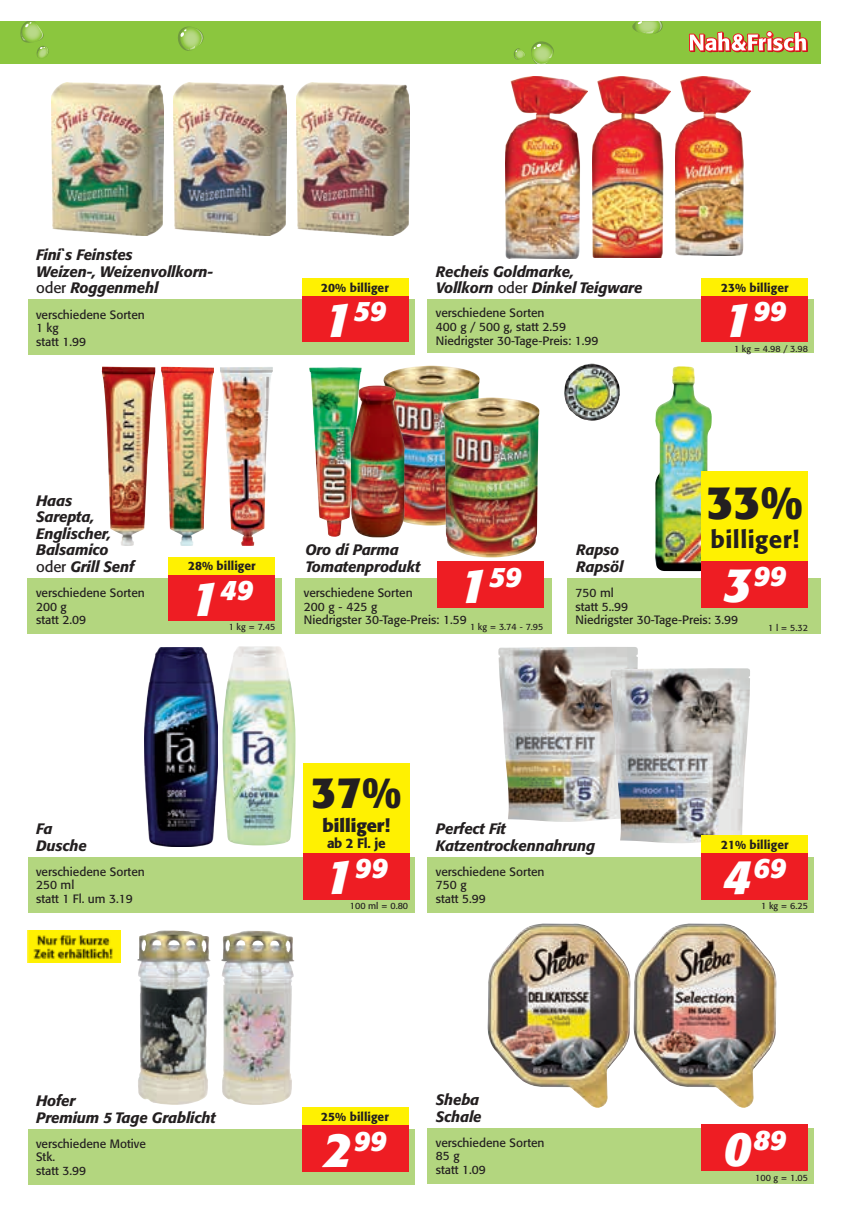
<style>
.page{position:relative;width:842px;height:1212px;background:#fff}
.page>*{position:absolute;margin:0;border:0;box-sizing:border-box;transform-origin:0 0}
.t1{font:700 46.5px "Formata Std";color:#231f20}
.t2{font:700 43.5px "Formata Std";color:#231f20}
.t3{font:italic 700 28.05px "Formata Std";letter-spacing:.005em;color:#fff}
.t4{font:500 24px "Formata Std";letter-spacing:.02em;color:#231f20}
.t5{font:700 18px "Formata Std";color:#231f20}
.t6{font:italic 500 15px/16.5px "Formata Std";letter-spacing:-.01em;color:#231f20}
.t7{font:500 13.5px "Formata Std";color:#231f20}
.t8{font:12px/13.5px "Formata Std";color:#231f20}
.t9{font:500 12px "Formata Std";color:#231f20}
.t10{font:9px "Formata Std";color:#231f20}
.s1{font-weight:400;font-style:normal}
.s2{font-size:48px}
</style>
<div class="page">
<div style="left:0;top:21px;width:821px;height:43px;background:#8bc63e"></div>
<svg style="left:20px;top:21px;width:29px;height:37px"></svg>
<svg style="left:632px;top:21px;width:31px;height:13px"></svg>
<svg style="left:531px;top:41px;width:23px;height:23px"></svg>
<svg style="left:514px;top:48px;width:11px;height:12px"></svg>
<svg style="left:178px;top:27px;width:26px;height:24px"></svg>
<svg style="left:689px;top:31px;width:119px;height:21px"></svg>
<div style="left:28px;top:1129px;width:387px;height:55px;background:#b3d67f"></div>
<div style="left:302px;top:1125px;width:106px;height:46px;background:#ee1d23"></div>
<div style="left:302px;top:1108px;width:106px;height:17px;background:#fff101"></div>
<img style="left:137px;top:930px;width:73px;height:175px">
<img style="left:221px;top:930px;width:73px;height:175px">
<img style="left:498px;top:647px;width:140px;height:175px">
<img style="left:611px;top:668px;width:139px;height:175px">
<div style="left:427px;top:857px;width:387px;height:55px;background:#b3d67f"></div>
<div style="left:702px;top:853px;width:106px;height:46px;background:#ee1d23"></div>
<div style="left:702px;top:836px;width:106px;height:17px;background:#fff101"></div>
<img style="left:655px;top:366px;width:57px;height:205px">
<img style="left:564px;top:364px;width:56px;height:57px">
<div style="left:567px;top:578px;width:254px;height:56px;background:#b3d67f"></div>
<img style="left:309px;top:367px;width:53px;height:170px">
<img style="left:384px;top:366px;width:95px;height:159px">
<img style="left:350px;top:385px;width:55px;height:152px">
<img style="left:443px;top:398px;width:96px;height:159px">
<div style="left:295px;top:578px;width:257px;height:56px;background:#b3d67f"></div>
<div style="left:437px;top:561px;width:106px;height:47px;background:#ee1d23"></div>
<img style="left:102px;top:367px;width:53px;height:179px">
<img style="left:161px;top:367px;width:53px;height:179px">
<img style="left:220px;top:367px;width:53px;height:179px">
<div style="left:28px;top:578px;width:254px;height:56px;background:#b3d67f"></div>
<div style="left:169px;top:574px;width:106px;height:47px;background:#ee1d23"></div>
<div style="left:169px;top:557px;width:106px;height:17px;background:#fff101"></div>
<img style="left:506px;top:77px;width:82px;height:181px">
<img style="left:675px;top:77px;width:76px;height:178px">
<div style="left:427px;top:300px;width:387px;height:53px;background:#b3d67f"></div>
<div style="left:702px;top:296px;width:106px;height:46px;background:#ee1d23"></div>
<div style="left:702px;top:279px;width:106px;height:17px;background:#fff101"></div>
<img style="left:297px;top:83px;width:112px;height:152px">
<img style="left:174px;top:83px;width:113px;height:152px">
<img style="left:51px;top:83px;width:113px;height:152px">
<div style="left:28px;top:300px;width:387px;height:55px;background:#b3d67f"></div>
<div style="left:302px;top:296px;width:106px;height:46px;background:#ee1d23"></div>
<div style="left:302px;top:279px;width:106px;height:17px;background:#fff101"></div>
<img style="left:488px;top:924px;width:142px;height:184px">
<img style="left:634px;top:924px;width:142px;height:184px">
<div style="left:427px;top:1128px;width:387px;height:55px;background:#b3d67f"></div>
<div style="left:702px;top:1124px;width:106px;height:47px;background:#ee1d23"></div>
<img style="left:145px;top:647px;width:73px;height:199px">
<img style="left:223px;top:646px;width:72px;height:199px">
<div style="left:28px;top:857px;width:387px;height:55px;background:#b3d67f"></div>
<img style="left:28px;top:930px;width:92px;height:32px">
<img style="left:593px;top:77px;width:77px;height:181px">
<div style="left:702px;top:561px;width:106px;height:46px;background:#ee1d23"></div>
<div style="left:702px;top:471px;width:106px;height:90px;background:#fff101"></div>
<div style="left:303px;top:853px;width:106px;height:46px;background:#ee1d23"></div>
<div style="left:303px;top:763px;width:106px;height:90px;background:#fff101"></div>
<p class="t6" style="left:36px;top:247px;width:178px">Fini`s Feinstes<br>Weizen-, Weizenvollkorn&shy;<span class="s1">oder</span> Roggenmehl</p>
<p class="t9" style="left:321px;top:280px;width:69px">20% billiger</p>
<p class="t8" style="left:36px;top:307px;width:110px">verschiedene Sorten<br>1 kg<br>statt 1.99</p>
<h3 class="t3" style="left:324px;top:294px;width:64px"><span class="s2">1</span>59</h3>
<p class="t6" style="left:436px;top:263px;width:208px">Recheis Goldmarke,<br>Vollkorn <span class="s1">oder</span> Dinkel Teigware</p>
<p class="t9" style="left:721px;top:280px;width:69px">23% billiger</p>
<p class="t8" style="left:436px;top:306px;width:164px">verschiedene Sorten<br>400 g / 500 g, statt 2.59<br>Niedrigster 30-Tage-Preis: 1.99</p>
<h3 class="t3" style="left:723px;top:294px;width:64px"><span class="s2">1</span>99</h3>
<p class="t10" style="left:734px;top:343px;width:75px">1 kg = 4.98 / 3.98</p>
<p class="t6" style="left:36px;top:492px;width:100px">Haas<br>Sarepta,<br>Englischer,<br>Balsamico <span class="s1">oder</span> Grill Senf</p>
<p class="t9" style="left:188px;top:558px;width:69px">28% billiger</p>
<p class="t8" style="left:36px;top:586px;width:110px">verschiedene Sorten<br>200 g<br>statt 2.09</p>
<h3 class="t3" style="left:191px;top:572px;width:64px"><span class="s2">1</span>49</h3>
<p class="t10" style="left:229px;top:621px;width:48px">1 kg = 7.45</p>
<p class="t6" style="left:305px;top:542px;width:116px">Oro di Parma<br>Tomatenprodukt</p>
<h3 class="t3" style="left:459px;top:560px;width:64px"><span class="s2">1</span>59</h3>
<p class="t10" style="left:470px;top:621px;width:75px">1 kg = 3.74 - 7.95</p>
<p class="t8" style="left:304px;top:586px;width:164px">verschiedene Sorten<br>200 g - 425 g<br>Niedrigster 30-Tage-Preis: 1.59</p>
<h1 class="t1" style="left:706px;top:474px;width:98px">33%</h1>
<h3 class="t4" style="left:710px;top:525px;width:90px">billiger!</h3>
<p class="t6" style="left:576px;top:542px;width:49px">Rapso<br>Rapsöl</p>
<h3 class="t3" style="left:723px;top:559px;width:64px"><span class="s2">3</span>99</h3>
<p class="t8" style="left:575px;top:586px;width:164px">750 ml<br>statt 5..99<br>Niedrigster 30-Tage-Preis: 3.99</p>
<p class="t10" style="left:768px;top:622px;width:41px">1 l = 5.32</p>
<p class="t6" style="left:36px;top:820px;width:52px">Fa<br>Dusche</p>
<p class="t8" style="left:36px;top:864px;width:110px">verschiedene Sorten<br>250 ml<br>statt 1 Fl. um 3.19</p>
<h2 class="t2" style="left:311px;top:765px;width:92px">37%</h2>
<h3 class="t5" style="left:323px;top:814px;width:69px">billiger!</h3>
<p class="t7" style="left:327px;top:835px;width:60px">ab 2 Fl. je</p>
<h3 class="t3" style="left:325px;top:851px;width:64px"><span class="s2">1</span>99</h3>
<p class="t10" style="left:350px;top:900px;width:60px">100 ml = 0.80</p>
<p class="t6" style="left:436px;top:820px;width:161px">Perfect Fit<br>Katzentrockennahrung</p>
<p class="t9" style="left:721px;top:837px;width:69px">21% billiger</p>
<p class="t8" style="left:436px;top:864px;width:110px">verschiedene Sorten<br>750 g<br>statt 5.99</p>
<h3 class="t3" style="left:723px;top:851px;width:64px"><span class="s2">4</span>69</h3>
<p class="t10" style="left:761px;top:900px;width:48px">1 kg = 6.25</p>
<p class="t6" style="left:36px;top:1092px;width:181px">Hofer<br>Premium 5 Tage Grablicht</p>
<p class="t9" style="left:321px;top:1109px;width:69px">25% billiger</p>
<p class="t6" style="left:436px;top:1092px;width:47px">Sheba<br>Schale</p>
<p class="t8" style="left:36px;top:1137px;width:111px">verschiedene Motive<br>Stk.<br>statt 3.99</p>
<h3 class="t3" style="left:324px;top:1123px;width:64px"><span class="s2">2</span>99</h3>
<p class="t8" style="left:436px;top:1136px;width:110px">verschiedene Sorten<br>85 g<br>statt 1.09</p>
<h3 class="t3" style="left:723px;top:1122px;width:64px"><span class="s2">0</span>89</h3>
<p class="t10" style="left:755px;top:1172px;width:54px">100 g = 1.05</p>
</div>
